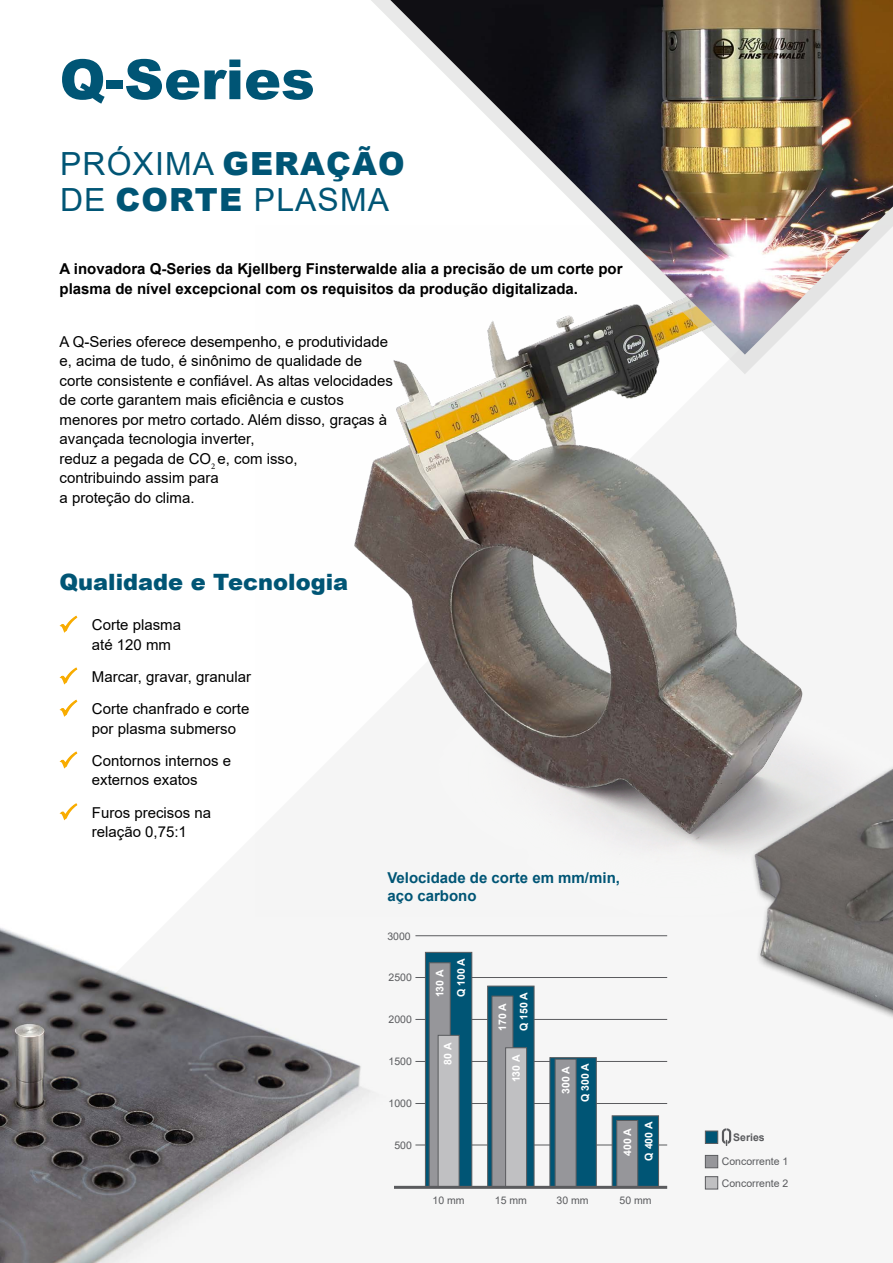
<style>
.page{position:relative;width:893px;height:1263px;background:#fff}
.page>*{position:absolute;margin:0;border:0;box-sizing:border-box;transform-origin:0 0}
.t1{font:900 55.35px "Arial";color:#005575}
.t2{font:31.95px/35.8px "Arial";letter-spacing:.035em;color:#005575}
.t3{font:900 22.5px "Arial";color:#005575}
.t4{font:15px/19.5px "Arial";color:#000}
.t5{font:700 15px/19.5px "Arial";color:#000}
.t6{font:700 15px/18px "Arial";color:#005575}
.t7{font:10.5px "Arial";color:#5a5b5e}
.t8{font:700 10.5px/21px "Arial";color:#fff;text-align:center}
.t9{font:700 10.5px "Arial";color:#5a5b5e}
.s1{font-weight:900}
</style>
<div class="page">
<img style="left:354px;top:374px;width:449px;height:494px">
<img style="left:0;top:927px;width:424px;height:336px">
<hr style="left:415px;top:1145px;width:252px;height:1px;background:#5a5b5e">
<hr style="left:415px;top:1103px;width:252px;height:1px;background:#5a5b5e">
<hr style="left:415px;top:1061px;width:252px;height:1px;background:#5a5b5e">
<hr style="left:415px;top:1019px;width:252px;height:1px;background:#5a5b5e">
<hr style="left:415px;top:977px;width:252px;height:1px;background:#5a5b5e">
<hr style="left:415px;top:935px;width:252px;height:1px;background:#5a5b5e">
<div style="left:550px;top:1057px;width:46px;height:130px;background:#005575;border:1px solid #5a5b5e"></div>
<div style="left:555px;top:1059px;width:21px;height:128px;background:#96969a;border:1px solid #5a5b5e"></div>
<div style="left:612px;top:1116px;width:47px;height:71px;background:#005575;border:1px solid #5a5b5e"></div>
<div style="left:617px;top:1120px;width:21px;height:67px;background:#96969a;border:1px solid #5a5b5e"></div>
<div style="left:425px;top:952px;width:47px;height:235px;background:#005575;border:1px solid #5a5b5e"></div>
<div style="left:429px;top:962px;width:21px;height:225px;background:#96969a;border:1px solid #5a5b5e"></div>
<div style="left:438px;top:1035px;width:21px;height:152px;background:#c0c0c2;border:1px solid #5a5b5e"></div>
<div style="left:487px;top:986px;width:47px;height:201px;background:#005575;border:1px solid #5a5b5e"></div>
<div style="left:492px;top:996px;width:21px;height:191px;background:#96969a;border:1px solid #5a5b5e"></div>
<div style="left:505px;top:1047px;width:22px;height:140px;background:#c0c0c2;border:1px solid #5a5b5e"></div>
<hr style="left:394px;top:1186px;width:273px;height:3px;background:#5a5b5e">
<svg style="left:371px;top:0;width:395px;height:374px"></svg>
<img style="left:390px;top:0;width:503px;height:354px">
<img style="left:702px;top:730px;width:191px;height:406px">
<div style="left:705px;top:1176px;width:13px;height:13px;background:#c0c0c2;border:1px solid #5a5b5e"></div>
<div style="left:705px;top:1155px;width:13px;height:13px;background:#96969a;border:1px solid #5a5b5e"></div>
<div style="left:705px;top:1131px;width:13px;height:12px;background:#005575;border:1px solid #5a5b5e"></div>
<svg style="left:722px;top:1128px;width:9px;height:18px"></svg>
<h1 class="t1" style="left:60px;top:39px;width:257px">Q-Series</h1>
<h2 class="t2" style="left:60px;top:146px;width:346px">PRÓXIMA <span class="s1">GERAÇÃO<br></span>DE <span class="s1">CORTE</span> PLASMA</h2>
<p class="t5" style="left:60px;top:260px;width:564px">A inovadora Q-Series da Kjellberg Finsterwalde alia a precisão de um corte por plasma de nível excepcional com os requisitos da produção digitalizada.</p>
<p class="t4" style="left:60px;top:332px;width:335px">A Q-Series oferece desempenho, e produtividade e, acima de tudo, é sinônimo de qualidade de corte consistente e confiável. As altas velocidades de corte garantem mais eficiência e custos menores por metro cortado. Além disso, graças à avançada tecnologia inverter,<br>reduz a pegada de CO<sub>2</sub> e, com isso,<br>contribuindo assim para<br>a proteção do clima.</p>
<h3 class="t3" style="left:60px;top:566px;width:290px">Qualidade e Tecnologia</h3>
<p class="t4" style="left:92px;top:615px;width:91px">Corte plasma até 120 mm</p>
<p class="t4" style="left:92px;top:660px;width:161px;line-height:32.2px">Marcar, gravar, granular<br>Corte chanfrado e corte</p>
<p class="t4" style="left:92px;top:712px;width:146px;line-height:32.2px">por plasma submerso<br>Contornos internos e</p>
<p class="t4" style="left:92px;top:764px;width:121px;line-height:32.2px">externos exatos<br>Furos precisos na</p>
<p class="t4" style="left:92px;top:822px;width:97px">relação 0,75:1</p>
<p class="t6" style="left:387px;top:869px;width:234px">Velocidade de corte em mm/min, aço carbono</p>
<p class="t7" style="left:387px;top:929px;width:25px">3000</p>
<p class="t7" style="left:388px;top:970px;width:25px">2500</p>
<p class="t7" style="left:388px;top:1012px;width:25px">2000</p>
<p class="t7" style="left:388px;top:1054px;width:25px">1500</p>
<p class="t7" style="left:388px;top:1096px;width:25px">1000</p>
<p class="t7" style="left:394px;top:1138px;width:19px">500</p>
<p class="t8" style="left:429px;top:997px;width:29px;rotate:-90deg">130 A</p>
<p class="t8" style="left:451px;top:997px;width:40px;rotate:-90deg">Q 100 A</p>
<p class="t8" style="left:437px;top:1064px;width:23px;rotate:-90deg">80A</p>
<p class="t8" style="left:492px;top:1031px;width:40px;text-align:left;rotate:-90deg">170 A<br>Q 150 A</p>
<p class="t8" style="left:506px;top:1082px;width:29px;rotate:-90deg">130 A</p>
<p class="t8" style="left:556px;top:1102px;width:40px;line-height:19.5px;rotate:-90deg">300 A<br>Q 300 A</p>
<p class="t8" style="left:617px;top:1160px;width:40px;rotate:-90deg">400 A<br>Q 400 A</p>
<p class="t7" style="left:433px;top:1193px;width:34px">10 mm</p>
<p class="t7" style="left:495px;top:1193px;width:34px">15 mm</p>
<p class="t7" style="left:557px;top:1193px;width:34px">30 mm</p>
<p class="t7" style="left:619px;top:1193px;width:34px">50 mm</p>
<p class="t9" style="left:733px;top:1130px;width:33px">Series</p>
<p class="t7" style="left:722px;top:1154px;width:68px">Concorrente 1</p>
<p class="t7" style="left:722px;top:1176px;width:68px">Concorrente 2</p>
</div>
